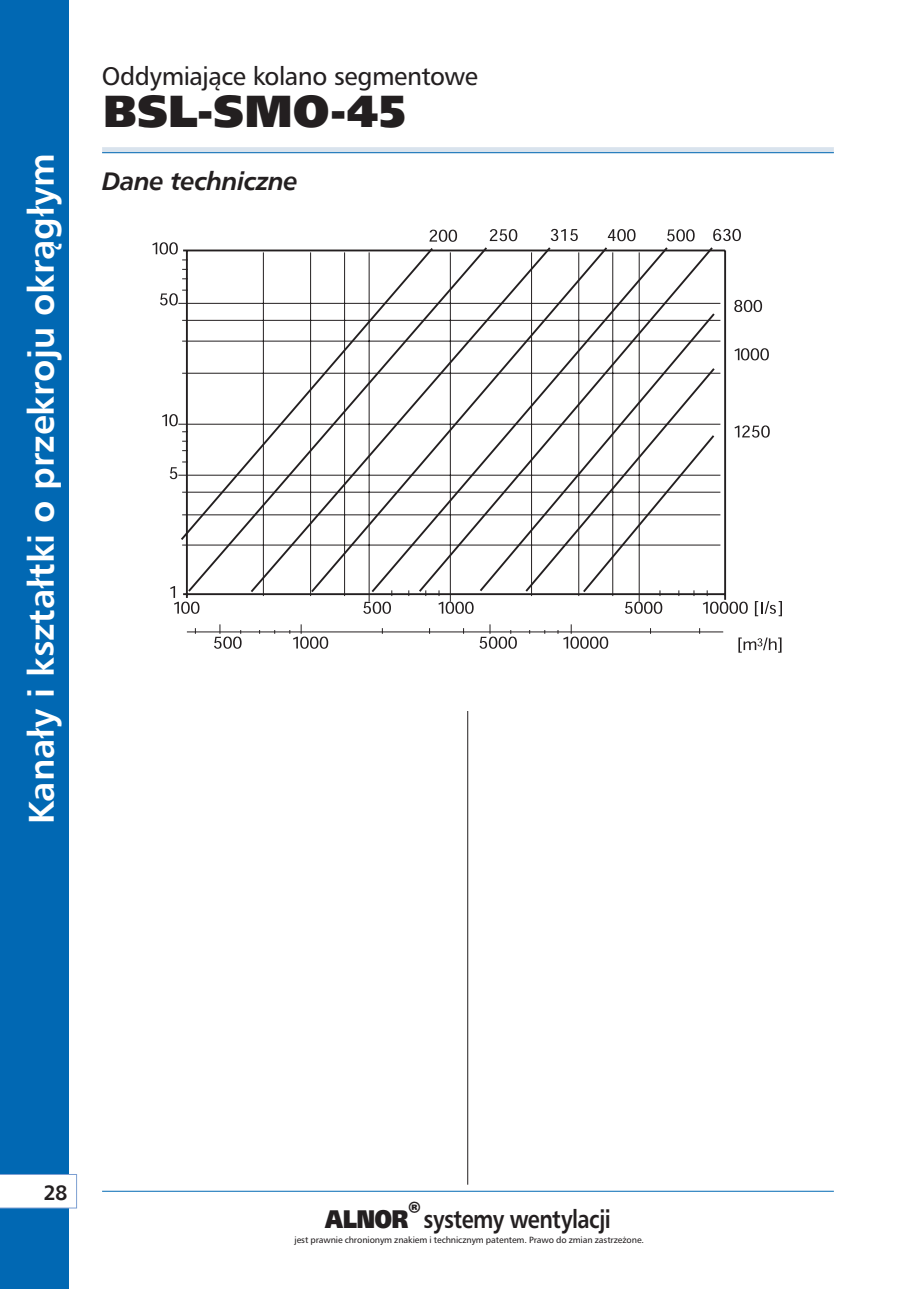
<style>
.page{position:relative;width:919px;height:1289px;background:#fff}
.page>*{position:absolute;margin:0;border:0;box-sizing:border-box;transform-origin:0 0}
.dzial_-_symbol_p{font:900 45px "Humanist 777 TL";color:#231f20}
.t1{font:36px "Humanist 777 TL Bold B";color:#fff}
.dzial{font:25.5px "Humanist 777 TL";letter-spacing:-.02em;color:#231f20}
.t2{font:700 25.5px "Humanist 777 TL";letter-spacing:-.025em;color:#231f20;scale:.85 1}
.Nagłówki_-_bold_ital{font:25.5px "Humanist 777 TL Bold Italic B";letter-spacing:-.02em;color:#231f20}
.t3{font:21px "Humanist 777 TL Bold B";color:#231f20}
.t4{font:9px "Humanist 777 TL";letter-spacing:-.01em;color:#231f20}
.s1{font-weight:900}
</style>
<div class="page">
<div style="left:0;top:0;width:68px;height:1288px;background:#0168b3"></div>
<div style="left:102px;top:147px;width:731px;height:6px;background:#d9e3ed"></div>
<hr style="left:102px;top:152px;width:731px;height:1px;background:#0168b3">
<hr style="left:102px;top:1190px;width:731px;height:1px;background:#0168b3">
<hr style="left:467px;top:159px;width:1px;height:1025px;background:#231f20">
<svg style="left:0;top:1174px;width:77px;height:34px"></svg>
<div style="left:451px;top:158px;width:34px;height:552px;background:#fff"></div>
<hr style="left:612px;top:252px;width:1px;height:344px;background:#231f20">
<hr style="left:578px;top:252px;width:1px;height:344px;background:#231f20">
<hr style="left:531px;top:252px;width:1px;height:344px;background:#231f20">
<hr style="left:344px;top:252px;width:1px;height:344px;background:#231f20">
<hr style="left:310px;top:252px;width:1px;height:344px;background:#231f20">
<hr style="left:263px;top:252px;width:1px;height:344px;background:#231f20">
<hr style="left:182px;top:544px;width:538px;height:1px;background:#231f20">
<hr style="left:182px;top:491px;width:538px;height:1px;background:#231f20">
<hr style="left:178px;top:474px;width:542px;height:1px;background:#231f20">
<hr style="left:178px;top:424px;width:542px;height:1px;background:#231f20">
<hr style="left:178px;top:303px;width:542px;height:1px;background:#231f20">
<hr style="left:182px;top:320px;width:538px;height:1px;background:#231f20">
<hr style="left:182px;top:373px;width:538px;height:1px;background:#231f20">
<hr style="left:182px;top:514px;width:538px;height:1px;background:#231f20">
<hr style="left:182px;top:340px;width:538px;height:1px;background:#231f20">
<svg style="left:188px;top:247px;width:528px;height:346px"></svg>
<hr style="left:187px;top:631px;width:536px;height:1px;background:#231f20">
<hr style="left:724px;top:250px;width:2px;height:350px;background:#231f20">
<hr style="left:183px;top:593px;width:542px;height:2px;background:#231f20">
<hr style="left:183px;top:249px;width:542px;height:2px;background:#231f20">
<hr style="left:186px;top:250px;width:2px;height:348px;background:#231f20">
<svg style="left:181px;top:247px;width:254px;height:295px"></svg>
<svg style="left:550px;top:229px;width:27px;height:12px"></svg>
<svg style="left:489px;top:229px;width:28px;height:12px"></svg>
<svg style="left:738px;top:637px;width:43px;height:15px"></svg>
<svg style="left:152px;top:242px;width:36px;height:18px"></svg>
<svg style="left:160px;top:290px;width:28px;height:15px"></svg>
<svg style="left:162px;top:414px;width:26px;height:18px"></svg>
<svg style="left:170px;top:461px;width:18px;height:18px"></svg>
<svg style="left:607px;top:229px;width:28px;height:12px"></svg>
<svg style="left:667px;top:229px;width:27px;height:12px"></svg>
<svg style="left:713px;top:229px;width:27px;height:12px"></svg>
<svg style="left:734px;top:300px;width:28px;height:12px"></svg>
<svg style="left:734px;top:348px;width:34px;height:12px"></svg>
<svg style="left:734px;top:425px;width:35px;height:12px"></svg>
<svg style="left:170px;top:586px;width:29px;height:28px"></svg>
<svg style="left:363px;top:590px;width:29px;height:24px"></svg>
<svg style="left:438px;top:590px;width:35px;height:24px"></svg>
<svg style="left:625px;top:590px;width:37px;height:24px"></svg>
<svg style="left:702px;top:590px;width:45px;height:24px"></svg>
<svg style="left:754px;top:601px;width:28px;height:15px"></svg>
<svg style="left:214px;top:624px;width:27px;height:24px"></svg>
<svg style="left:289px;top:624px;width:39px;height:24px"></svg>
<svg style="left:479px;top:624px;width:38px;height:24px"></svg>
<svg style="left:557px;top:624px;width:51px;height:24px"></svg>
<svg style="left:429px;top:230px;width:28px;height:12px"></svg>
<h2 class="t1" style="left:18px;top:824px;width:672px;rotate:-90deg">Kanały i kształtki o przekroju okrągłym</h2>
<p class="dzial" style="left:102px;top:60px;width:377px">Oddymiające kolano segmentowe</p>
<p class="dzial_-_symbol_p" style="left:103px;top:81px;width:304px">BSL-SMO-45</p>
<p class="Nagłówki_-_bold_ital" style="left:102px;top:164px;width:197px">Dane techniczne</p>
<h3 class="t3" style="left:44px;top:1178px;width:26px">28</h3>
<h3 class="t2" style="left:325px;top:1202px;width:337px"><span class="s1">ALNOR</span><sup>®</sup> systemy wentylacji</h3>
<p class="t4" style="left:294px;top:1233px;width:351px">jest prawnie chronionym znakiem i technicznym patentem. Prawo do zmian zastrzeżone.</p>
</div>
